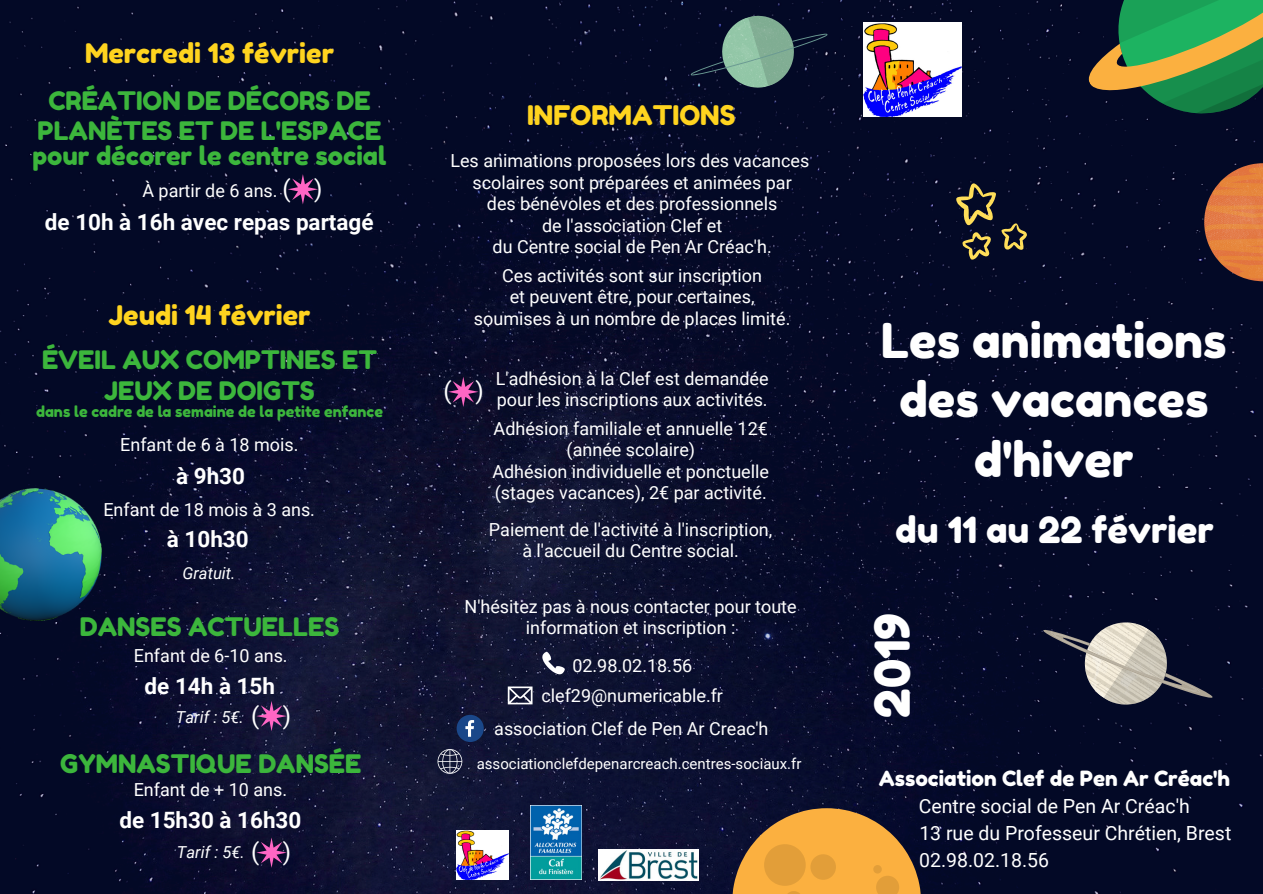
<style>
.page{position:relative;width:1263px;height:894px;background:#fff}
.page>*{position:absolute;margin:0;border:0;box-sizing:border-box;transform-origin:0 0}
.t1{font:48px/59.6px "Fredoka One";color:#fff;text-align:center}
.t2{font:36px "Fredoka One";color:#fff}
.t3{font:27px "Fredoka One";color:#ffd41f}
.t4{font:25.5px/30.3px "Fredoka One";color:#3cb63c;text-align:center}
.t5{font:24px "Roboto";color:#fff}
.t6{font:700 22.5px "Roboto";color:#fff}
.t7{font:21px "Fredoka One";color:#fff}
.t8{font:19.5px/27px "Roboto";color:#fff}
.t9{font:18px/21.3px "Roboto";color:#fff;text-align:center}
.t10{font:italic 16.5px "Roboto";color:#fff}
.t11{font:15px "Roboto";color:#fff}
.t12{font:15px "Fredoka One";color:#3cb63c}
.s1{font-style:normal;font-size:24px}
</style>
<div class="page">
<img style="left:0;top:0;width:1263px;height:892px">
<img style="left:0;top:488px;width:101px;height:132px">
<svg style="left:288px;top:174px;width:30px;height:30px"></svg>
<svg style="left:256px;top:700px;width:31px;height:31px"></svg>
<svg style="left:256px;top:837px;width:31px;height:30px"></svg>
<svg style="left:690px;top:7px;width:139px;height:89px;background:#30444e"></svg>
<svg style="left:732px;top:808px;width:189px;height:85px;background:#bc863a"></svg>
<img style="left:599px;top:848px;width:100px;height:32px">
<img style="left:457px;top:829px;width:52px;height:50px">
<img style="left:531px;top:805px;width:50px;height:74px">
<svg style="left:438px;top:748px;width:24px;height:25px"></svg>
<svg style="left:457px;top:714px;width:27px;height:27px"></svg>
<svg style="left:508px;top:686px;width:25px;height:18px"></svg>
<svg style="left:542px;top:651px;width:23px;height:23px"></svg>
<svg style="left:448px;top:376px;width:30px;height:31px"></svg>
<img style="left:864px;top:22px;width:98px;height:95px">
<svg style="left:1080px;top:0;width:183px;height:140px;background:#35653e"></svg>
<svg style="left:1203px;top:163px;width:60px;height:118px;background:#b0653b"></svg>
<svg style="left:953px;top:179px;width:77px;height:82px;background:#2c2c2e"></svg>
<svg style="left:1041px;top:597px;width:174px;height:134px;background:#383b4c"></svg>
<h3 class="t3" style="left:85px;top:37px;width:250px">Mercredi 13 février</h3>
<h3 class="t4" style="left:38px;top:85px;width:345px">CRÉATION DE DÉCORS DE<br>PLANÈTES ET DE L'ESPACE</h3>
<h3 class="t4" style="left:32px;top:140px;width:355px">pour décorer le centre social</h3>
<p class="t9" style="left:142px;top:180px;width:137px">À partir de 6 ans.</p>
<p class="t6" style="left:45px;top:209px;width:330px">de 10h à 16h avec repas partagé</p>
<h3 class="t5" style="left:282px;top:174px;width:42px">( )</h3>
<h3 class="t3" style="left:108px;top:298px;width:204px">Jeudi 14 février</h3>
<h3 class="t4" style="left:42px;top:344px;width:337px">ÉVEIL AUX COMPTINES ET<br>JEUX DE DOIGTS</h3>
<p class="t12" style="left:36px;top:402px;width:348px">dans le cadre de la semaine de la petite enfance</p>
<p class="t9" style="left:120px;top:433px;width:180px">Enfant de 6 à 18 mois.</p>
<p class="t6" style="left:176px;top:463px;width:70px">à 9h30</p>
<p class="t9" style="left:103px;top:499px;width:213px">Enfant de 18 mois à 3 ans.</p>
<p class="t6" style="left:167px;top:526px;width:83px">à 10h30</p>
<p class="t10" style="left:183px;top:563px;width:54px">Gratuit.</p>
<h3 class="t4" style="left:80px;top:611px;width:261px">DANSES ACTUELLES</h3>
<p class="t9" style="left:134px;top:645px;width:155px">Enfant de 6-10 ans.</p>
<p class="t6" style="left:145px;top:673px;width:132px">de 14h à 15h</p>
<p class="t10" style="left:176px;top:707px;width:69px">Tarif : 5€.</p>
<h3 class="t5" style="left:251px;top:701px;width:42px">( )</h3>
<h3 class="t4" style="left:60px;top:748px;width:303px">GYMNASTIQUE DANSÉE</h3>
<p class="t9" style="left:134px;top:778px;width:155px">Enfant de + 10 ans.</p>
<p class="t6" style="left:119px;top:806px;width:183px">de 15h30 à 16h30</p>
<p class="t10" style="left:177px;top:842px;width:116px">Tarif : 5€. <span class="s1">( )</span></p>
<h3 class="t3" style="left:527px;top:99px;width:210px">INFORMATIONS</h3>
<p class="t9" style="left:450px;top:150px;width:360px">Les animations proposées lors des vacances scolaires sont préparées et animées par<br>des bénévoles et des professionnels<br>de l'association Clef et<br>du Centre social de Pen Ar Créac'h.</p>
<p class="t9" style="left:474px;top:265px;width:318px">Ces activités sont sur inscription<br>et peuvent être, pour certaines, soumises à un nombre de places limité.</p>
<h3 class="t5" style="left:444px;top:377px;width:42px">( )</h3>
<p class="t9" style="left:496px;top:367px;width:274px;text-align:left">L'adhésion à la Clef est demandée pour les inscriptions aux activités.</p>
<p class="t9" style="left:492px;top:418px;width:278px">Adhésion familiale et annuelle 12€ (année scolaire)<br>Adhésion individuelle et ponctuelle (stages vacances), 2€ par activité.</p>
<p class="t9" style="left:489px;top:518px;width:285px">Paiement de l'activité à l'inscription, à l'accueil du Centre social.</p>
<p class="t9" style="left:465px;top:595px;width:334px">N'hésitez pas à nous contacter pour toute information et inscription :</p>
<p class="t9" style="left:541px;top:650px;width:183px;line-height:30.2px">02.98.02.18.56 clef29@numericable.fr</p>
<p class="t9" style="left:494px;top:717px;width:276px">association Clef de Pen Ar Creac'h</p>
<p class="t11" style="left:477px;top:755px;width:326px">associationclefdepenarcreach.centres-sociaux.fr</p>
<h1 class="t1" style="left:881px;top:310px;width:347px">Les animations des vacances d'hiver</h1>
<h2 class="t2" style="left:895px;top:507px;width:320px">du 11 au 22 février</h2>
<h1 class="t1" style="left:862px;top:717px;width:106px;rotate:-90deg">2019</h1>
<p class="t7" style="left:879px;top:765px;width:353px">Association Clef de Pen Ar Créac'h</p>
<p class="t8" style="left:919px;top:793px;width:314px">Centre social de Pen Ar Créac'h<br>13 rue du Professeur Chrétien, Brest<br>02.98.02.18.56</p>
</div>
